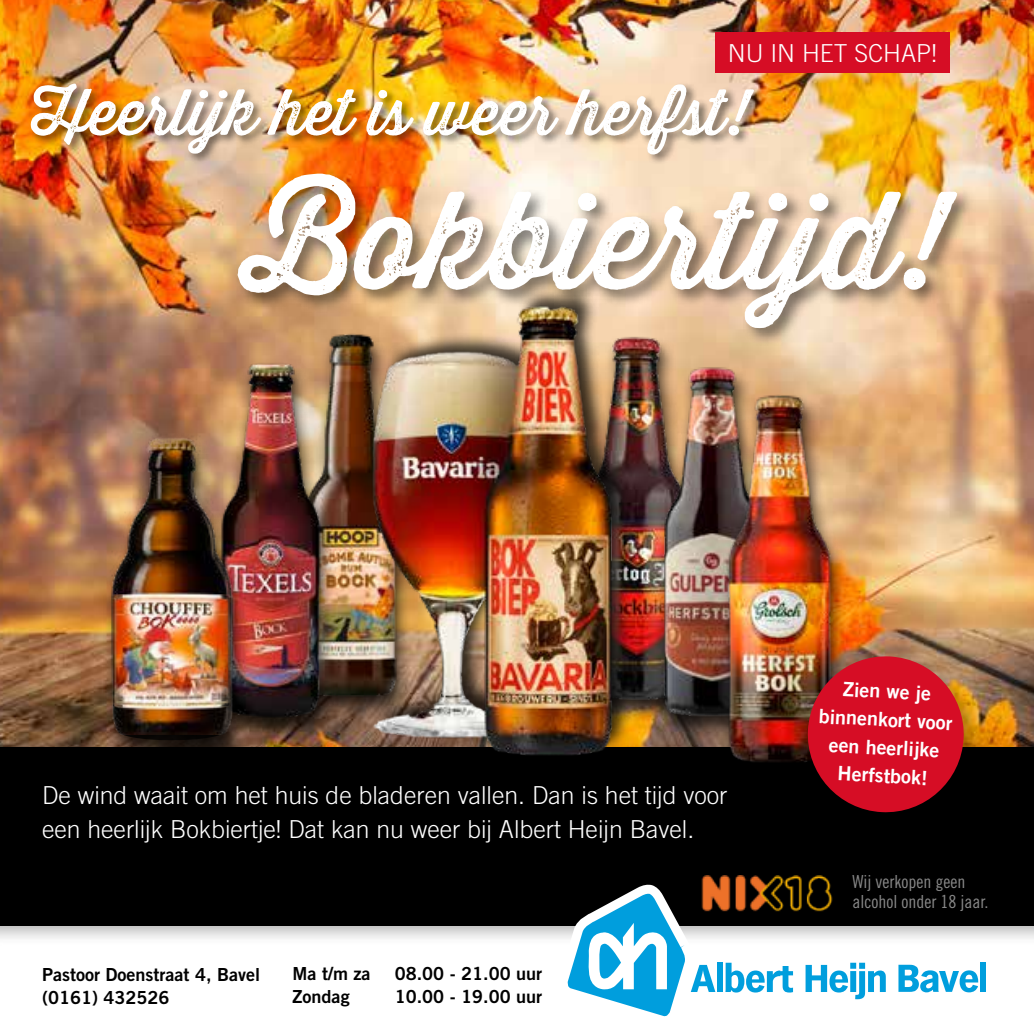
<style>
.page{position:relative;width:1034px;height:1034px;background:#fff}
.page>*{position:absolute;margin:0;border:0;box-sizing:border-box;transform-origin:0 0}
.t1{font:133.65px "Thirsty Rough Reg One";color:#fff}
.t2{font:63px "Thirsty Rough Reg One";color:#fff}
.t3{font:300 24.75px/34.6px "Trade Gothic LT Std";color:#fff}
.t4{font:19.8px/28.1px "Trade Gothic LT Std Bd 2";color:#fff;text-align:center}
.t5{font:18px/22.5px "Trade Gothic LT Std Bd 2";color:#000}
.t6{font:18px/20.2px "Trade Gothic LT Std Cn 18";color:#878787}
</style>
<div class="page">
<img style="left:0;top:0;width:1033px;height:737px">
<img style="left:143px;top:317px;width:216px;height:413px">
<div style="left:0;top:737px;width:1033px;height:209px;background:#000;opacity:.3"></div>
<div style="left:0;top:747px;width:1033px;height:178px;background:#000"></div>
<svg style="left:554px;top:884px;width:161px;height:133px"></svg>
<div style="left:716px;top:962px;width:6px;height:29px;background:#009edd"></div>
<svg style="left:725px;top:962px;width:67px;height:30px"></svg>
<svg style="left:805px;top:962px;width:80px;height:37px"></svg>
<svg style="left:898px;top:964px;width:79px;height:28px"></svg>
<div style="left:980px;top:962px;width:6px;height:29px;background:#009edd"></div>
<div style="left:29px;top:81px;width:735px;height:84px;background:#000;opacity:.5"></div>
<div style="left:714px;top:33px;width:235px;height:40px;background:#d60d25"></div>
<div style="left:234px;top:169px;width:741px;height:177px;background:#000;opacity:.5"></div>
<img style="left:633px;top:321px;width:65px;height:392px">
<div style="left:655px;top:366px;width:123px;height:373px;background:#000;opacity:.75"></div>
<img style="left:656px;top:358px;width:116px;height:366px">
<div style="left:211px;top:361px;width:125px;height:380px;background:#000;opacity:.75"></div>
<img style="left:90px;top:360px;width:246px;height:358px">
<div style="left:371px;top:286px;width:262px;height:471px;background:#000;opacity:.75"></div>
<img style="left:359px;top:288px;width:269px;height:469px">
<div style="left:720px;top:393px;width:128px;height:392px;background:#000;opacity:.75"></div>
<img style="left:719px;top:391px;width:120px;height:373px">
<div style="left:804px;top:652px;width:183px;height:183px;background:#000;opacity:.3"></div>
<svg style="left:805px;top:654px;width:160px;height:160px;background:#b21723"></svg>
<div style="left:122px;top:725px;width:130px;height:43px;background:#000"></div>
<div style="left:102px;top:437px;width:147px;height:322px;background:#000;opacity:.75"></div>
<img style="left:7px;top:422px;width:231px;height:311px">
<img style="left:698px;top:875px;width:135px;height:37px">
<p class="t3" style="left:727px;top:36px;width:211px">NU IN HET SCHAP!</p>
<h2 class="t2" style="left:31px;top:66px;width:718px">Heerlijk het is weer herfst!</h2>
<h1 class="t1" style="left:242px;top:142px;width:703px">Bokbiertijd!</h1>
<p class="t3" style="left:42px;top:777px;width:686px">De wind waait om het huis de bladeren vallen. Dan is het tijd voor een heerlijk Bokbiertje! Dat kan nu weer bij Albert Heijn Bavel.</p>
<p class="t5" style="left:42px;top:962px;width:219px">Pastoor Doenstraat 4, Bavel (0161) 432526</p>
<p class="t5" style="left:292px;top:961px;width:79px">Ma t/m za</p>
<p class="t5" style="left:394px;top:961px;width:149px">08.00 - 21.00 uur</p>
<p class="t5" style="left:292px;top:984px;width:59px">Zondag</p>
<p class="t5" style="left:394px;top:984px;width:149px">10.00 - 19.00 uur</p>
<p class="t4" style="left:820px;top:673px;width:135px;rotate:3deg">Zien we je binnenkort voor een heerlijke<br>Herfstbok!</p>
<p class="t6" style="left:852px;top:871px;width:137px">Wij verkopen geen alcohol onder 18 jaar.</p>
</div>
